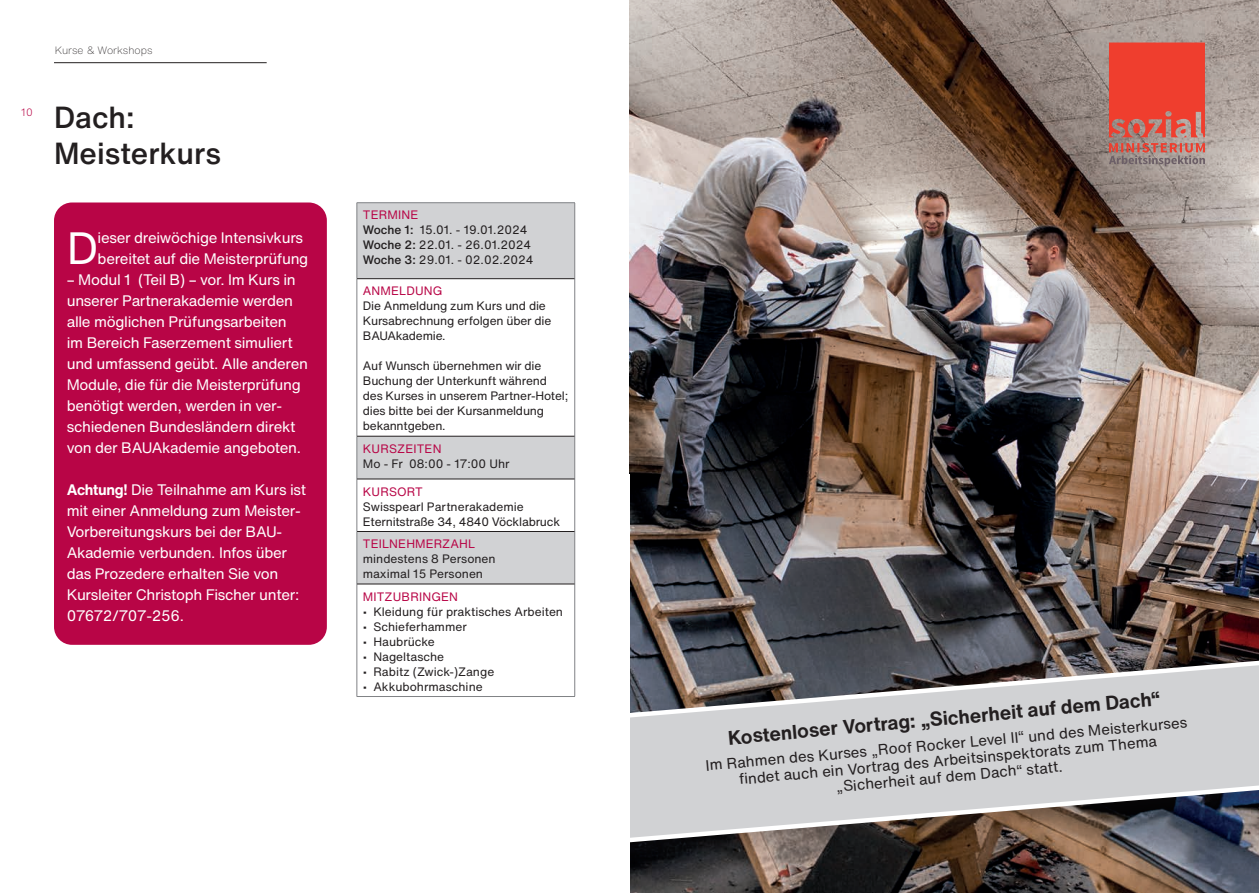
<style>
.page{position:relative;width:1259px;height:893px;background:#fff}
.page>*{position:absolute;margin:0;border:0;box-sizing:border-box;transform-origin:0 0}
.t1{font:44.55px "Helvetica Now Text";color:#fff}
.t2{font:500 30px/36px "Helvetica Now Text";color:#231f20}
.t3{font:700 19.5px "Helvetica Now Text";color:#231f20}
.t4{font:15px/21px "Helvetica Now Text";letter-spacing:-.02em;color:#fff}
.t5{font:15px/16.5px "Helvetica Now Text";color:#231f20;text-align:center}
.t6{font:12px/15px "Helvetica Now Text";letter-spacing:-.015em;color:#231f20}
.t7{font:12px "Helvetica Now Text";letter-spacing:.01em;color:#b80546}
.t8{font:200 10.5px "Helvetica Now Text";color:#231f20}
.t9{font:300 10.5px "Helvetica Now Text";color:#b80546}
.s1{font-weight:700}
.s2{color:#b80546}
.s3{font-weight:500}
</style>
<div class="page">
<hr style="left:54px;top:62px;width:213px;height:1px;background:#231f20">
<div style="left:54px;top:202px;width:273px;height:443px;background:#b80546;border-radius:18px"></div>
<img style="left:629px;top:0;width:630px;height:893px">
<svg style="left:1109px;top:43px;width:96px;height:123px"></svg>
<div style="left:550px;top:652px;width:709px;height:222px;background:#231f20;opacity:.2"></div>
<svg style="left:629px;top:652px;width:630px;height:198px"></svg>
<svg style="left:680px;top:684px;width:534px;height:134px;fill:#d1d2d4"></svg>
<div style="left:529px;top:474px;width:100px;height:419px;background:#fff"></div>
<svg style="left:357px;top:203px;width:217px;height:381px"></svg>
<hr style="left:357px;top:202px;width:218px;height:1px;background:#808285">
<hr style="left:356px;top:203px;width:1px;height:76px;background:#808285">
<hr style="left:574px;top:203px;width:1px;height:76px;background:#808285">
<hr style="left:356px;top:279px;width:1px;height:157px;background:#808285">
<hr style="left:574px;top:279px;width:1px;height:157px;background:#808285">
<hr style="left:356px;top:436px;width:1px;height:43px;background:#808285">
<hr style="left:574px;top:436px;width:1px;height:43px;background:#808285">
<hr style="left:356px;top:479px;width:1px;height:52px;background:#808285">
<hr style="left:574px;top:479px;width:1px;height:52px;background:#808285">
<hr style="left:356px;top:531px;width:1px;height:53px;background:#808285">
<hr style="left:574px;top:531px;width:1px;height:53px;background:#808285">
<hr style="left:356px;top:584px;width:1px;height:112px;background:#808285">
<hr style="left:574px;top:584px;width:1px;height:112px;background:#808285">
<hr style="left:357px;top:696px;width:218px;height:1px;background:#808285">
<hr style="left:357px;top:278px;width:217px;height:1px;background:#231f20">
<hr style="left:357px;top:436px;width:217px;height:1px;background:#231f20">
<hr style="left:357px;top:479px;width:217px;height:1px;background:#231f20">
<hr style="left:357px;top:531px;width:217px;height:1px;background:#231f20">
<hr style="left:357px;top:584px;width:217px;height:1px;background:#231f20">
<p class="t9" style="left:21px;top:105px;width:13px">10</p>
<p class="t8" style="left:55px;top:43px;width:99px">Kurse &amp; Workshops</p>
<h2 class="t2" style="left:54px;top:100px;width:168px">Dach:<br>Meisterkurs</h2>
<h1 class="t1" style="left:67px;top:218px;width:33px">D</h1>
<p class="t4" style="left:98px;top:227px;width:212px">ieser dreiwöchige Intensivkurs bereitet auf die Meisterprüfung</p>
<p class="t4" style="left:67px;top:269px;width:243px">– Modul 1 (Teil B) – vor. Im Kurs in unserer Partnerakademie werden alle möglichen Prüfungsarbeiten<br>im Bereich Faserzement simuliert und umfassend geübt. Alle anderen Module, die für die Meisterprüfung benötigt werden, werden in ver&shy;schiedenen Bundesländern direkt von der BAUAkademie angeboten.</p>
<p class="t4" style="left:67px;top:479px;width:241px"><span class="s1">Achtung!</span> Die Teilnahme am Kurs ist mit einer Anmeldung zum Meister-<br>Vorbereitungskurs bei der BAU-<br>Akademie verbunden. Infos über das Prozedere erhalten Sie von<br>Kursleiter Christoph Fischer unter:<br>07672/707-256.</p>
<p class="t6" style="left:363px;top:208px;width:172px"><span class="s2">TERMINE<br></span><span class="s3">Woche 1:</span> 15.01. - 19.01.2024<br><span class="s3">Woche 2:</span> 22.01. - 26.01.2024<br><span class="s3">Woche 3:</span> 29.01. - 02.02.2024</p>
<p class="t7" style="left:363px;top:283px;width:81px">ANMELDUNG</p>
<p class="t6" style="left:363px;top:298px;width:190px">Die Anmeldung zum Kurs und die<br>Kursabrechnung erfolgen über die<br>BAUAkademie.</p>
<p class="t6" style="left:363px;top:358px;width:207px">Auf Wunsch übernehmen wir die<br>Buchung der Unterkunft während des Kurses in unserem Partner-Hotel; dies bitte bei der Kursanmeldung bekanntgeben.</p>
<p class="t7" style="left:363px;top:440px;width:80px">KURSZEITEN</p>
<p class="t6" style="left:363px;top:456px;width:148px">Mo - Fr 08:00 - 17:00 Uhr</p>
<p class="t7" style="left:363px;top:483px;width:61px">KURSORT</p>
<p class="t6" style="left:363px;top:499px;width:199px">Swisspearl Partnerakademie<br>Eternitstraße 34, 4840 Vöcklabruck</p>
<p class="t7" style="left:363px;top:536px;width:114px">TEILNEHMERZAHL</p>
<p class="t6" style="left:363px;top:551px;width:134px">mindestens 8 Personen maximal 15 Personen</p>
<p class="t7" style="left:363px;top:588px;width:97px">MITZUBRINGEN</p>
<p class="t6" style="left:363px;top:604px;width:202px">• Kleidung für praktisches Arbeiten</p>
<p class="t6" style="left:363px;top:619px;width:105px">• Schieferhammer</p>
<p class="t6" style="left:363px;top:634px;width:73px">• Haubrücke</p>
<p class="t6" style="left:363px;top:649px;width:83px">• Nageltasche</p>
<p class="t6" style="left:363px;top:664px;width:133px">• Rabitz (Zwick-)Zange</p>
<p class="t6" style="left:363px;top:679px;width:121px">• Akkubohrmaschine</p>
<h3 class="t3" style="left:727px;top:724px;width:435px;rotate:-5deg">Kostenloser Vortrag: „Sicherheit auf dem Dach“</h3>
<p class="t5" style="left:705px;top:756px;width:485px;rotate:-5deg">Im Rahmen des Kurses „Roof Rocker Level II“ und des Meisterkurses fi ndet auch ein Vortrag des Arbeitsinspektorats zum Thema „Sicherheit auf dem Dach“ statt.</p>
</div>
